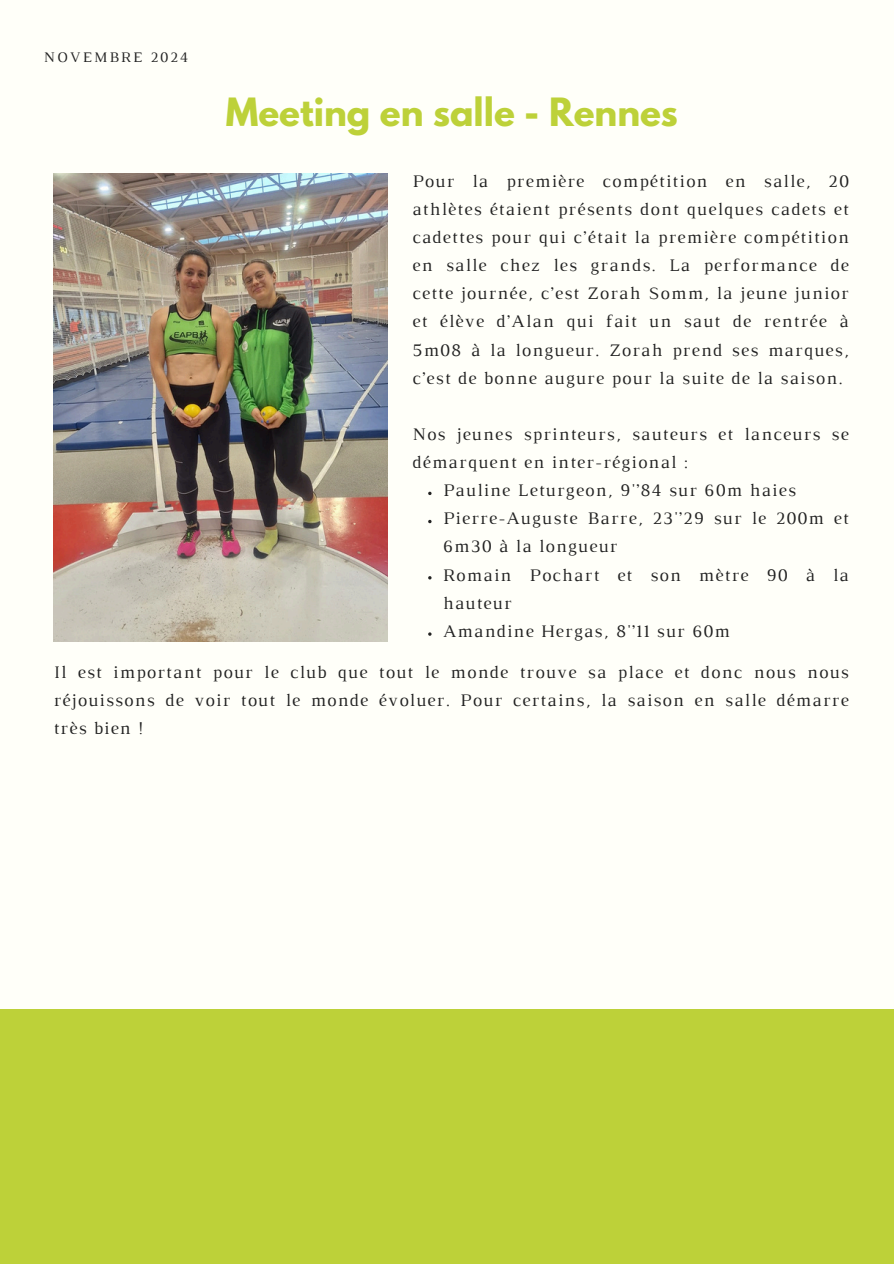
<style>
.page{position:relative;width:894px;height:1264px;background:#fff}
.page>*{position:absolute;margin:0;border:0;box-sizing:border-box;transform-origin:0 0}
.t1{font:700 34.5px "League Spartan";color:#bdd139}
.t2{font:18px/28.2px "Luthier";letter-spacing:.07em;color:#222}
.t3{font:14.85px "Luthier";letter-spacing:.14em;color:#222}
</style>
<div class="page">
<div style="left:0;top:0;width:893px;height:1263px;background:#fffff9"></div>
<div style="left:0;top:1009px;width:893px;height:254px;background:#bdd139"></div>
<img style="left:54px;top:173px;width:333px;height:468px">
<p class="t3" style="left:44px;top:52px;width:146px">NOVEMBRE 2024</p>
<h1 class="t1" style="left:226px;top:95px;width:453px">Meeting en salle - Rennes</h1>
<p class="t2" style="left:412px;top:168px;width:438px;text-align:justify">Pour la première compétition en salle, 20 athlètes étaient présents dont quelques cadets et cadettes pour qui c’était la première compétition en salle chez les grands. La performance de cette journée, c’est Zorah Somm, la jeune junior et élève d’Alan qui fait un saut de rentrée à 5m08 à la longueur. Zorah prend ses marques, c’est de bonne augure pour la suite de la saison.</p>
<h2 class="t2" style="left:412px;top:421px;width:438px">Nos jeunes sprinteurs, sauteurs et lanceurs se démarquent en inter-régional :</h2>
<h2 class="t2" style="left:443px;top:477px;width:354px">Pauline Leturgeon, 9'’84 sur 60m haies</h2>
<p class="t2" style="left:443px;top:505px;width:407px">Pierre-Auguste Barre, 23'’29 sur le 200m et<br>6m30 à la longueur</p>
<p class="t2" style="left:443px;top:562px;width:407px">Romain Pochart et son mètre 90 à la hauteur</p>
<p class="t2" style="left:443px;top:618px;width:288px">Amandine Hergas, 8'’11 sur 60m</p>
<p class="t2" style="left:54px;top:659px;width:796px;text-align:justify">Il est important pour le club que tout le monde trouve sa place et donc nous nous réjouissons de voir tout le monde évoluer. Pour certains, la saison en salle démarre très bien !</p>
</div>
